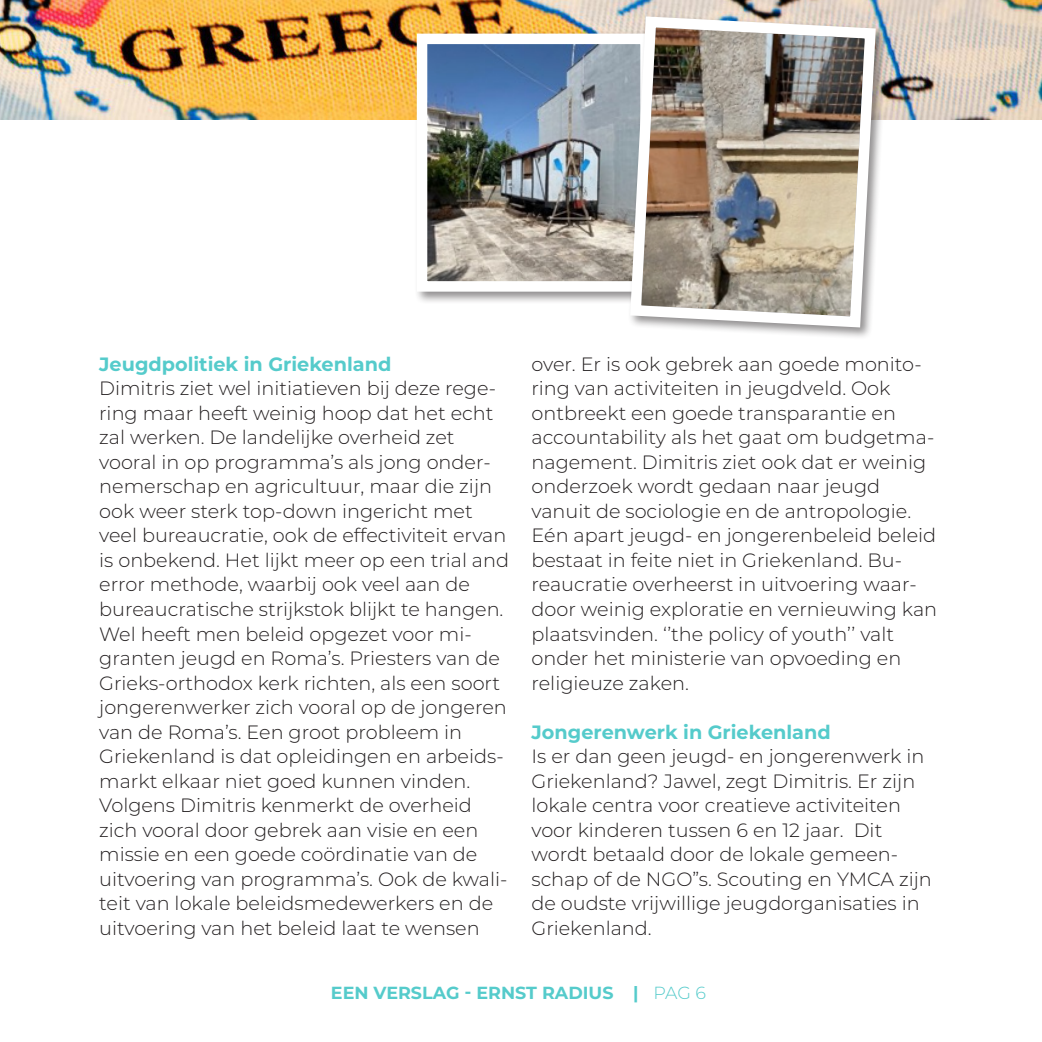
<style>
.page{position:relative;width:1042px;height:1042px;background:#fff}
.page>*{position:absolute;margin:0;border:0;box-sizing:border-box;transform-origin:0 0}
.plat{font:300 19.25px/24.5px "Montserrat";color:#231f20}
.plat-2{font:700 19.25px "Montserrat";color:#55cbcb}
.kop{font:700 19.25px "Montserrat";color:#55cbcb}
.t1{font:700 17.5px "Montserrat";color:#55cbcb}
.s1{font-weight:300}
</style>
<div class="page">
<img style="left:0;top:0;width:1042px;height:119px">
<div style="left:414px;top:31px;width:249px;height:273px;background:#231f20;opacity:.5"></div>
<img style="left:411px;top:28px;width:213px;height:269px">
<div style="left:627px;top:14px;width:261px;height:326px;background:#231f20;opacity:.5"></div>
<img style="left:624px;top:11px;width:257px;height:322px">
<p class="plat-2" style="left:99px;top:350px;width:294px">Jeugdpolitiek in Griekenland</p>
<p class="plat" style="left:99px;top:376px;width:411px">Dimitris ziet wel initiatieven bij deze rege&shy;ring maar heeft weinig hoop dat het echt zal werken. De landelijke overheid zet vooral in op programma’s als jong onder&shy;nemerschap en agricultuur, maar die zijn ook weer sterk top-down ingericht met veel bureaucratie, ook de effectiviteit ervan is onbekend. Het lijkt meer op een trial and error methode, waarbij ook veel aan de bureaucratische strijkstok blijkt te hangen.<br>Wel heeft men beleid opgezet voor mi&shy;granten jeugd en Roma’s. Priesters van de Grieks-orthodox kerk richten, als een soort jongerenwerker zich vooral op de jongeren van de Roma’s. Een groot probleem in Griekenland is dat opleidingen en arbeids&shy;markt elkaar niet goed kunnen vinden.</p>
<p class="plat" style="left:99px;top:792px;width:410px">Volgens Dimitris kenmerkt de overheid zich vooral door gebrek aan visie en een missie en een goede coördinatie van de uitvoering van programma’s. Ook de kwali&shy;teit van lokale beleidsmedewerkers en de uitvoering van het beleid laat te wensen</p>
<p class="plat" style="left:531px;top:351px;width:407px">over. Er is ook gebrek aan goede monito&shy;ring van activiteiten in jeugdveld. Ook ontbreekt een goede transparantie en accountability als het gaat om budgetma&shy;nagement. Dimitris ziet ook dat er weinig onderzoek wordt gedaan naar jeugd vanuit de sociologie en de antropologie.<br>Eén apart jeugd- en jongerenbeleid beleid bestaat in feite niet in Griekenland. Bu&shy;reaucratie overheerst in uitvoering waar&shy;door weinig exploratie en vernieuwing kan plaatsvinden. ‘’the policy of youth’’ valt onder het ministerie van opvoeding en religieuze zaken.</p>
<p class="kop" style="left:531px;top:718px;width:301px">Jongerenwerk in Griekenland</p>
<p class="plat" style="left:531px;top:743px;width:402px">Is er dan geen jeugd- en jongerenwerk in Griekenland? Jawel, zegt Dimitris. Er zijn lokale centra voor creatieve activiteiten voor kinderen tussen 6 en 12 jaar. Dit wordt betaald door de lokale gemeen&shy;schap of de NGO”s. Scouting en YMCA zijn de oudste vrijwillige jeugdorganisaties in Griekenland.</p>
<p class="t1" style="left:331px;top:980px;width:376px">EEN VERSLAG - ERNST RADIUS | <span class="s1">PAG 6</span></p>
</div>
